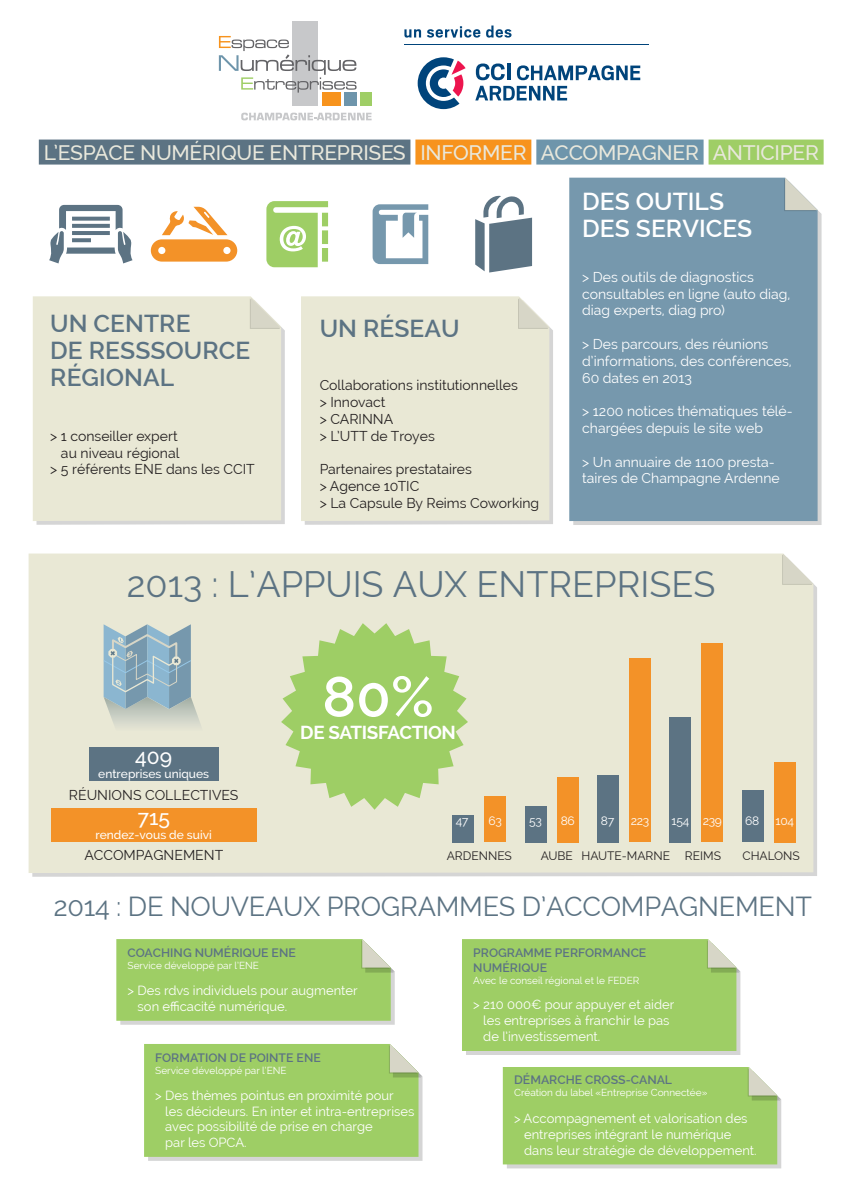
<style>
.page{position:relative;width:842px;height:1191px;background:#fff}
.page>*{position:absolute;margin:0;border:0;box-sizing:border-box;transform-origin:0 0}
.t1{font:600 56.3px "Raleway";color:#fff}
.t2{font:36px "Raleway";color:#5c7383}
.t3{font:27px "Raleway";letter-spacing:-.01em;color:#5c7383}
.t4{font:600 24.6px/27px "Raleway";color:#5c7383}
.t5{font:600 24.6px/27px "Raleway";color:#fff}
.t6{font:500 21px "Raleway";letter-spacing:-.015em;color:#e9e8dc}
.t7{font:500 21px "Raleway";color:#fff}
.t8{font:700 18.8px "Raleway";letter-spacing:-.02em;color:#fff}
.t9{font:14px/16.8px "Raleway";color:#fff}
.t10{font:14px/16.8px "Raleway";color:#231f20}
.t11{font:13px/15.6px "Raleway";color:#fff}
.t12{font:600 12.2px/14.7px "Raleway";color:#5c7383}
.t13{font:500 12px "Raleway";color:#fff}
.t14{font:12px "Raleway";color:#231f20}
.t15{font:12px "Raleway";letter-spacing:-.025em;color:#fff}
.t16{font:10px "Raleway";color:#fff}
</style>
<div class="page">
<div style="left:29px;top:553px;width:784px;height:320px;background:#e9e8d5"></div>
<svg style="left:782px;top:553px;width:35px;height:35px"></svg>
<div style="left:415px;top:140px;width:116px;height:25px;background:#f7931d"></div>
<div style="left:536px;top:140px;width:168px;height:25px;background:#6e95ab"></div>
<div style="left:708px;top:140px;width:116px;height:25px;background:#9fce66"></div>
<div style="left:39px;top:140px;width:371px;height:25px;background:#5c7383"></div>
<div style="left:573px;top:215px;width:248px;height:310px;background:#d5d5d5"></div>
<div style="left:569px;top:178px;width:249px;height:343px;background:#7698ad"></div>
<svg style="left:784px;top:178px;width:37px;height:37px"></svg>
<svg style="left:305px;top:332px;width:248px;height:193px;background:#d9d8d8"></svg>
<div style="left:301px;top:296px;width:248px;height:225px;background:#e9e8d5"></div>
<svg style="left:518px;top:297px;width:35px;height:35px"></svg>
<svg style="left:37px;top:332px;width:248px;height:193px;background:#d9d9d9"></svg>
<div style="left:33px;top:296px;width:248px;height:225px;background:#e9e8d5"></div>
<svg style="left:250px;top:297px;width:35px;height:35px"></svg>
<div style="left:453px;top:815px;width:21px;height:27px;background:#5c7383"></div>
<div style="left:485px;top:796px;width:21px;height:46px;background:#f39228"></div>
<div style="left:525px;top:805px;width:21px;height:37px;background:#5c7383"></div>
<div style="left:557px;top:776px;width:21px;height:66px;background:#f39228"></div>
<div style="left:597px;top:775px;width:22px;height:67px;background:#5c7383"></div>
<div style="left:629px;top:658px;width:22px;height:184px;background:#f39228"></div>
<div style="left:669px;top:717px;width:22px;height:125px;background:#5c7383"></div>
<div style="left:701px;top:643px;width:22px;height:199px;background:#f39228"></div>
<div style="left:742px;top:790px;width:21px;height:52px;background:#5c7383"></div>
<div style="left:774px;top:762px;width:21px;height:80px;background:#f39228"></div>
<div style="left:51px;top:808px;width:206px;height:34px;background:#f39228"></div>
<div style="left:89px;top:747px;width:130px;height:34px;background:#5c7383"></div>
<svg style="left:462px;top:939px;width:278px;height:116px;background:#a2cf6d"></svg>
<svg style="left:116px;top:939px;width:279px;height:85px;background:#a3cf6f"></svg>
<svg style="left:144px;top:1044px;width:278px;height:116px;background:#a2ce6c"></svg>
<svg style="left:503px;top:1067px;width:278px;height:101px;background:#a2cf6e"></svg>
<div style="left:292px;top:22px;width:26px;height:84px;background:#c7c8ca"></div>
<div style="left:322px;top:92px;width:19px;height:14px;background:#f7931d"></div>
<div style="left:344px;top:92px;width:13px;height:14px;background:#6e95ab"></div>
<div style="left:360px;top:92px;width:12px;height:14px;background:#9fce66"></div>
<svg style="left:219px;top:36px;width:138px;height:57px"></svg>
<svg style="left:241px;top:113px;width:131px;height:7px"></svg>
<svg style="left:476px;top:63px;width:29px;height:17px"></svg>
<hr style="left:507px;top:64px;width:3px;height:16px;background:#00447b">
<svg style="left:517px;top:65px;width:123px;height:15px"></svg>
<svg style="left:475px;top:86px;width:92px;height:14px"></svg>
<svg style="left:418px;top:57px;width:48px;height:52px"></svg>
<hr style="left:405px;top:44px;width:244px;height:1px;background:#00447b">
<svg style="left:404px;top:29px;width:17px;height:9px"></svg>
<svg style="left:427px;top:26px;width:53px;height:12px"></svg>
<svg style="left:486px;top:26px;width:25px;height:12px"></svg>
<svg style="left:266px;top:201px;width:62px;height:66px"></svg>
<svg style="left:49px;top:205px;width:84px;height:58px"></svg>
<svg style="left:151px;top:207px;width:86px;height:55px"></svg>
<svg style="left:373px;top:204px;width:55px;height:60px"></svg>
<svg style="left:475px;top:195px;width:57px;height:77px"></svg>
<svg style="left:281px;top:623px;width:187px;height:186px;background:#b4d586"></svg>
<svg style="left:103px;top:624px;width:100px;height:107px;background:#aabfc4"></svg>
<h3 class="t6" style="left:44px;top:140px;width:777px">L’ESPACE NUMÉRIQUE ENTREPRISES INFORMER ACCOMPAGNER ANTICIPER</h3>
<h3 class="t4" style="left:50px;top:310px;width:202px">UN CENTRE<br>DE RESSSOURCE<br>RÉGIONAL</h3>
<h3 class="t4" style="left:320px;top:315px;width:141px">UN RÉSEAU</h3>
<p class="t10" style="left:320px;top:377px;width:200px">Collaborations institutionnelles &gt; Innovact<br>&gt; CARINNA<br>&gt; L’UTT de Troyes</p>
<p class="t10" style="left:320px;top:461px;width:221px">Partenaires prestataires<br>&gt; Agence 10TIC<br>&gt; La Capsule By Reims Coworking</p>
<p class="t10" style="left:50px;top:427px;width:129px">&gt; 1 conseiller expert</p>
<p class="t10" style="left:61px;top:444px;width:120px">au niveau régional</p>
<p class="t10" style="left:50px;top:461px;width:206px">&gt; 5 référents ENE dans les CCIT</p>
<h3 class="t5" style="left:582px;top:188px;width:172px">DES OUTILS<br>DES SERVICES</h3>
<p class="t9" style="left:582px;top:268px;width:210px">&gt; Des outils de diagnostics consultables en ligne (auto diag, diag experts, diag pro)</p>
<p class="t9" style="left:582px;top:335px;width:211px">&gt; Des parcours, des réunions d’informations, des conférences,<br>60 dates en 2013</p>
<p class="t9" style="left:582px;top:403px;width:212px">&gt; 1200 notices thématiques télé&shy;chargées depuis le site web</p>
<p class="t9" style="left:582px;top:453px;width:199px">&gt; Un annuaire de 1100 presta&shy;taires de Champagne Ardenne</p>
<h2 class="t2" style="left:126px;top:563px;width:591px">2013 : L’APPUIS AUX ENTREPRISES</h2>
<h3 class="t7" style="left:135px;top:744px;width:38px">409</h3>
<p class="t13" style="left:98px;top:766px;width:112px">entreprises uniques</p>
<p class="t10" style="left:69px;top:786px;width:171px">RÉUNIONS COLLECTIVES</p>
<h1 class="t1" style="left:322px;top:664px;width:113px">80%</h1>
<h3 class="t8" style="left:300px;top:721px;width:157px">DE SATISFACTION</h3>
<h3 class="t7" style="left:137px;top:805px;width:34px">715</h3>
<p class="t15" style="left:745px;top:814px;width:16px">68</p>
<p class="t15" style="left:775px;top:814px;width:20px">104</p>
<p class="t13" style="left:95px;top:827px;width:118px">rendez-vous de suivi</p>
<p class="t10" style="left:84px;top:846px;width:140px">ACCOMPAGNEMENT</p>
<p class="t15" style="left:456px;top:814px;width:14px">47</p>
<p class="t15" style="left:488px;top:814px;width:15px">63</p>
<p class="t15" style="left:529px;top:814px;width:14px">53</p>
<p class="t15" style="left:561px;top:814px;width:16px">86</p>
<p class="t15" style="left:601px;top:814px;width:15px">87</p>
<p class="t15" style="left:631px;top:814px;width:20px">223</p>
<p class="t15" style="left:672px;top:814px;width:52px">154 239</p>
<p class="t14" style="left:447px;top:849px;width:67px">ARDENNES</p>
<p class="t14" style="left:685px;top:849px;width:38px">REIMS</p>
<p class="t14" style="left:742px;top:849px;width:59px">CHALONS</p>
<p class="t14" style="left:541px;top:849px;width:34px">AUBE</p>
<p class="t14" style="left:581px;top:849px;width:90px">HAUTE-MARNE</p>
<h3 class="t3" style="left:54px;top:891px;width:760px">2014 : DE NOUVEAUX PROGRAMMES D’ACCOMPAGNEMENT</h3>
<p class="t12" style="left:128px;top:945px;width:170px">COACHING NUMÉRIQUE ENE</p>
<p class="t16" style="left:128px;top:959px;width:133px">Service développé par l’ENE</p>
<p class="t11" style="left:138px;top:983px;width:222px;text-indent:-10px">&gt; Des rdvs individuels pour augmenter son efficacité numérique.</p>
<p class="t12" style="left:155px;top:1050px;width:167px">FORMATION DE POINTE ENE</p>
<p class="t16" style="left:155px;top:1064px;width:133px">Service développé par l’ENE</p>
<p class="t11" style="left:165px;top:1087px;width:251px;text-indent:-10px">&gt; Des thèmes pointus en proximité pour<br>les décideurs. En inter et intra-entreprises avec possibilité de prise en charge<br>par les OPCA.</p>
<p class="t12" style="left:473px;top:945px;width:175px">PROGRAMME PERFORMANCE<br>NUMÉRIQUE</p>
<p class="t16" style="left:473px;top:974px;width:168px">Avec le conseil régional et le FEDER</p>
<p class="t11" style="left:483px;top:997px;width:193px;text-indent:-10px">&gt; 210 000€ pour appuyer et aider les entreprises à franchir le pas de l’investissement.</p>
<p class="t12" style="left:514px;top:1072px;width:160px">DÉMARCHE CROSS-CANAL</p>
<p class="t16" style="left:514px;top:1087px;width:195px">Création du label «Entreprise Connectée»</p>
<p class="t11" style="left:524px;top:1110px;width:234px;text-indent:-10px">&gt; Accompagnement et valorisation des entreprises intégrant le numérique dans leur stratégie de développement.</p>
</div>
